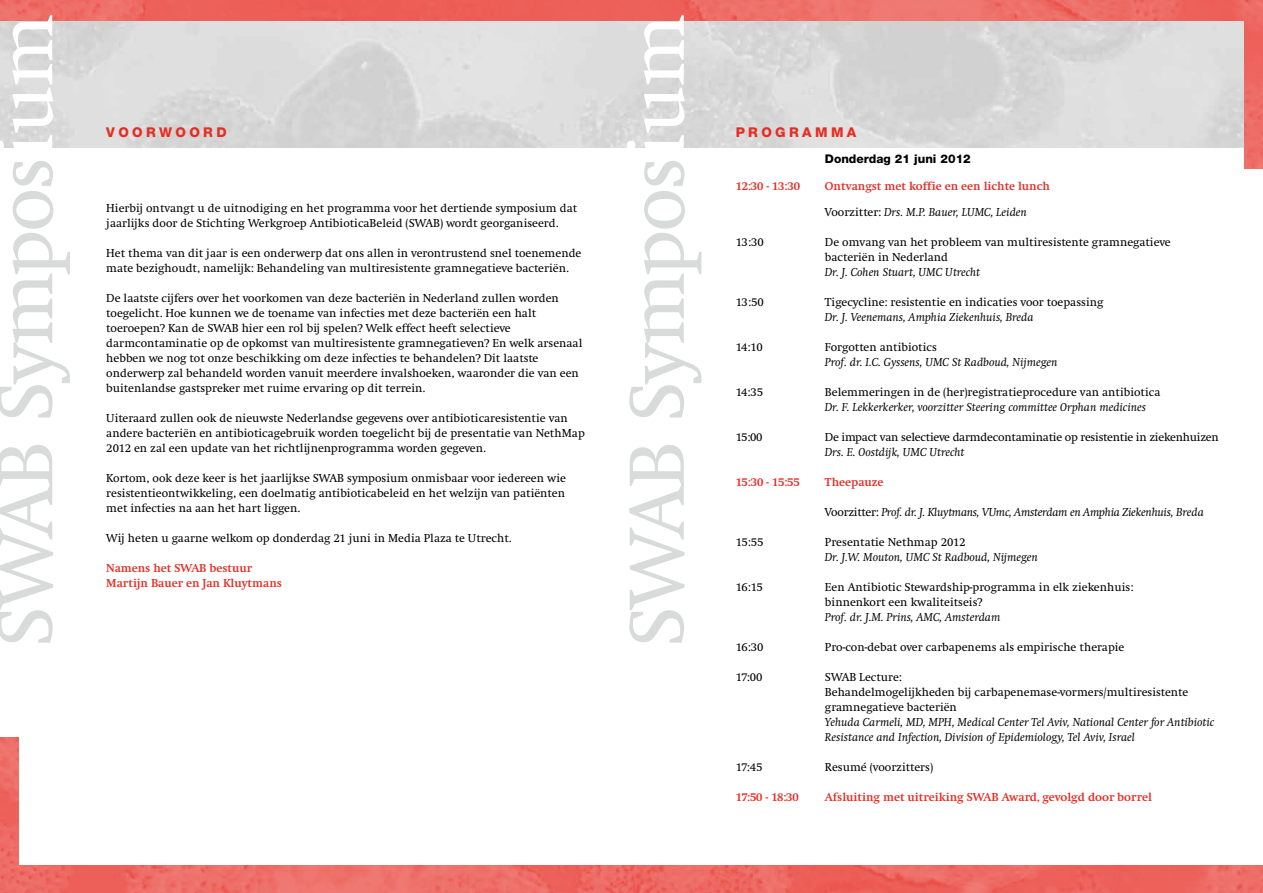
<style>
.page{position:relative;width:1263px;height:893px;background:#fff}
.page>*{position:absolute;margin:0;border:0;box-sizing:border-box;transform-origin:0 0}
.t1{font:81px "Swift";letter-spacing:-.02em;color:#d9dada}
.t2{font:800 13.5px "Helvetica Neue LT Std";color:#e62d24}
.t3{font:12px/15px "Swift";color:#000}
.t4{font:italic 12px/15px "Swift";color:#000}
.t5{font:700 12px/15px "Swift";color:#e62d24}
.t6{font:italic 12px "Swift";letter-spacing:-.02em;color:#000}
.t7{font:12px "Swift";letter-spacing:-.02em;color:#000}
.t8{font:800 12px "Helvetica Neue LT Std";color:#000}
.s1{color:#fff}
.s2{font-weight:400;color:#000}
.s3{font-weight:400;font-style:italic;color:#000}
.s4{font-style:normal}
</style>
<div class="page">
<img style="left:0;top:0;width:1263px;height:168px">
<div style="left:0;top:50px;width:1244px;height:126px;background:#fff"></div>
<img style="left:0;top:21px;width:1244px;height:127px">
<img style="left:0;top:738px;width:1263px;height:155px">
<div style="left:19px;top:731px;width:1244px;height:134px;background:#fff"></div>
<h1 class="t1" style="left:-18px;top:647px;width:636px;rotate:-90deg">SWAB Sympos<span class="s1">ium</span></h1>
<p class="t2" style="left:106px;top:124px;width:27px">V OORWOORD</p>
<p class="t3" style="left:106px;top:201px;width:472px">Hierbij ontvangt u de uitnodiging en het programma voor het dertiende symposium dat jaarlijks door de Stichting Werkgroep AntibioticaBeleid (SWAB) wordt georganiseerd.</p>
<p class="t3" style="left:106px;top:246px;width:477px">Het thema van dit jaar is een onderwerp dat ons allen in verontrustend snel toenemende mate bezighoudt, namelijk: Behandeling van multiresistente gramnegatieve bacteriën.</p>
<p class="t3" style="left:106px;top:291px;width:478px">De laatste cijfers over het voorkomen van deze bacteriën in Nederland zullen worden toegelicht. Hoe kunnen we de toename van infecties met deze bacteriën een halt toeroepen? Kan de SWAB hier een rol bij spelen? Welk effect heeft selectieve darmcontaminatie op de opkomst van multiresistente gramnegatieven? En welk arsenaal hebben we nog tot onze beschikking om deze infecties te behandelen? Dit laatste onderwerp zal behandeld worden vanuit meerdere invalshoeken, waaronder die van een buitenlandse gastspreker met ruime ervaring op dit terrein.</p>
<p class="t3" style="left:106px;top:411px;width:480px">Uiteraard zullen ook de nieuwste Nederlandse gegevens over antibioticaresistentie van andere bacteriën en antibioticagebruik worden toegelicht bij de presentatie van NethMap<br>2012 en zal een update van het richtlijnenprogramma worden gegeven.</p>
<p class="t3" style="left:106px;top:471px;width:461px;text-align:justify">Kortom, ook deze keer is het jaarlijkse SWAB symposium onmisbaar voor iedereen wie resistentieontwikkeling, een doelmatig antibioticabeleid en het welzijn van patiënten met infecties na aan het hart liggen.</p>
<p class="t3" style="left:106px;top:531px;width:407px">Wij heten u gaarne welkom op donderdag 21 juni in Media Plaza te Utrecht.</p>
<p class="t5" style="left:106px;top:561px;width:177px">Namens het SWAB bestuur<br>Martijn Bauer en Jan Kluytmans</p>
<h1 class="t1" style="left:614px;top:647px;width:636px;rotate:-90deg">SWAB Sympos<span class="s1">ium</span></h1>
<p class="t2" style="left:736px;top:124px;width:28px">PROGRAMMA</p>
<p class="t8" style="left:825px;top:152px;width:147px">DONDERDAG 21 JUNI 2012</p>
<p class="t5" style="left:736px;top:178px;width:66px">12:30 - 13:30</p>
<p class="t5" style="left:825px;top:173px;width:226px;line-height:26.2px">Ontvangst met koffie en een lichte lunch<br><span class="s2">Voorzitter:</span> <span class="s3">Drs. M.P. Bauer, LUMC, Leiden</span></p>
<p class="t3" style="left:736px;top:235px;width:30px">13:30</p>
<p class="t3" style="left:825px;top:235px;width:347px">De omvang van het probleem van multiresistente gramnegatieve bacteriën in Nederland</p>
<p class="t4" style="left:825px;top:265px;width:157px">Dr. J. Cohen Stuart, UMC Utrecht</p>
<p class="t3" style="left:736px;top:295px;width:30px">13:50</p>
<p class="t3" style="left:825px;top:295px;width:280px">Tigecycline: resistentie en indicaties voor toepassing</p>
<p class="t4" style="left:825px;top:310px;width:210px">Dr. J. Veenemans, Amphia Ziekenhuis, Breda</p>
<p class="t3" style="left:736px;top:340px;width:29px">14:10</p>
<p class="t3" style="left:825px;top:340px;width:113px">Forgotten antibiotics</p>
<p class="t4" style="left:825px;top:355px;width:234px">Prof. dr. I.C. Gyssens, UMC St Radboud, Nijmegen</p>
<p class="t3" style="left:736px;top:385px;width:29px">14:35</p>
<p class="t3" style="left:825px;top:385px;width:337px">Belemmeringen in de (her)registratieprocedure van antibiotica</p>
<p class="t4" style="left:825px;top:400px;width:322px">Dr. F. Lekkerkerker, voorzitter Steering committee Orphan medicines</p>
<p class="t3" style="left:736px;top:430px;width:28px">15:00</p>
<p class="t7" style="left:825px;top:431px;width:395px">De impact van selectieve darmdecontaminatie op resistentie in ziekenhuizen</p>
<p class="t4" style="left:825px;top:445px;width:141px">Drs. E. Oostdijk, UMC Utrecht</p>
<p class="t5" style="left:736px;top:475px;width:66px">15:30 - 15:55</p>
<p class="t5" style="left:825px;top:475px;width:60px">Theepauze</p>
<p class="t6" style="left:825px;top:506px;width:380px"><span class="s4">Voorzitter:</span> Prof. dr. J. Kluytmans, VUmc, Amsterdam en Amphia Ziekenhuis, Breda</p>
<p class="t3" style="left:736px;top:535px;width:29px">15:55</p>
<p class="t3" style="left:825px;top:535px;width:142px">Presentatie Nethmap 2012</p>
<p class="t4" style="left:825px;top:550px;width:214px">Dr. J.W. Mouton, UMC St Radboud, Nijmegen</p>
<p class="t3" style="left:736px;top:580px;width:29px">16:15</p>
<p class="t3" style="left:825px;top:580px;width:310px">Een Antibiotic Stewardship-programma in elk ziekenhuis: binnenkort een kwaliteitseis?</p>
<p class="t4" style="left:825px;top:610px;width:177px">Prof. dr. J.M. Prins, AMC, Amsterdam</p>
<p class="t3" style="left:736px;top:640px;width:29px">16:30</p>
<p class="t3" style="left:825px;top:640px;width:301px">Pro-con-debat over carbapenems als empirische therapie</p>
<p class="t3" style="left:736px;top:670px;width:28px">17:00</p>
<p class="t3" style="left:825px;top:670px;width:365px">SWAB Lecture:<br>Behandelmogelijkheden bij carbapenemase-vormers/multiresistente gramnegatieve bacteriën</p>
<p class="t4" style="left:825px;top:715px;width:391px">Yehuda Carmeli, MD, MPH, Medical Center Tel Aviv, National Center for Antibiotic<br>Resistance and Infection, Division of Epidemiology, Tel Aviv, Israel</p>
<p class="t3" style="left:736px;top:760px;width:28px">17:45</p>
<p class="t3" style="left:825px;top:760px;width:110px">Resumé (voorzitters)</p>
<p class="t5" style="left:736px;top:790px;width:65px">17:50 - 18:30</p>
<p class="t5" style="left:825px;top:790px;width:328px">Afsluiting met uitreiking SWAB Award, gevolgd door borrel</p>
</div>
